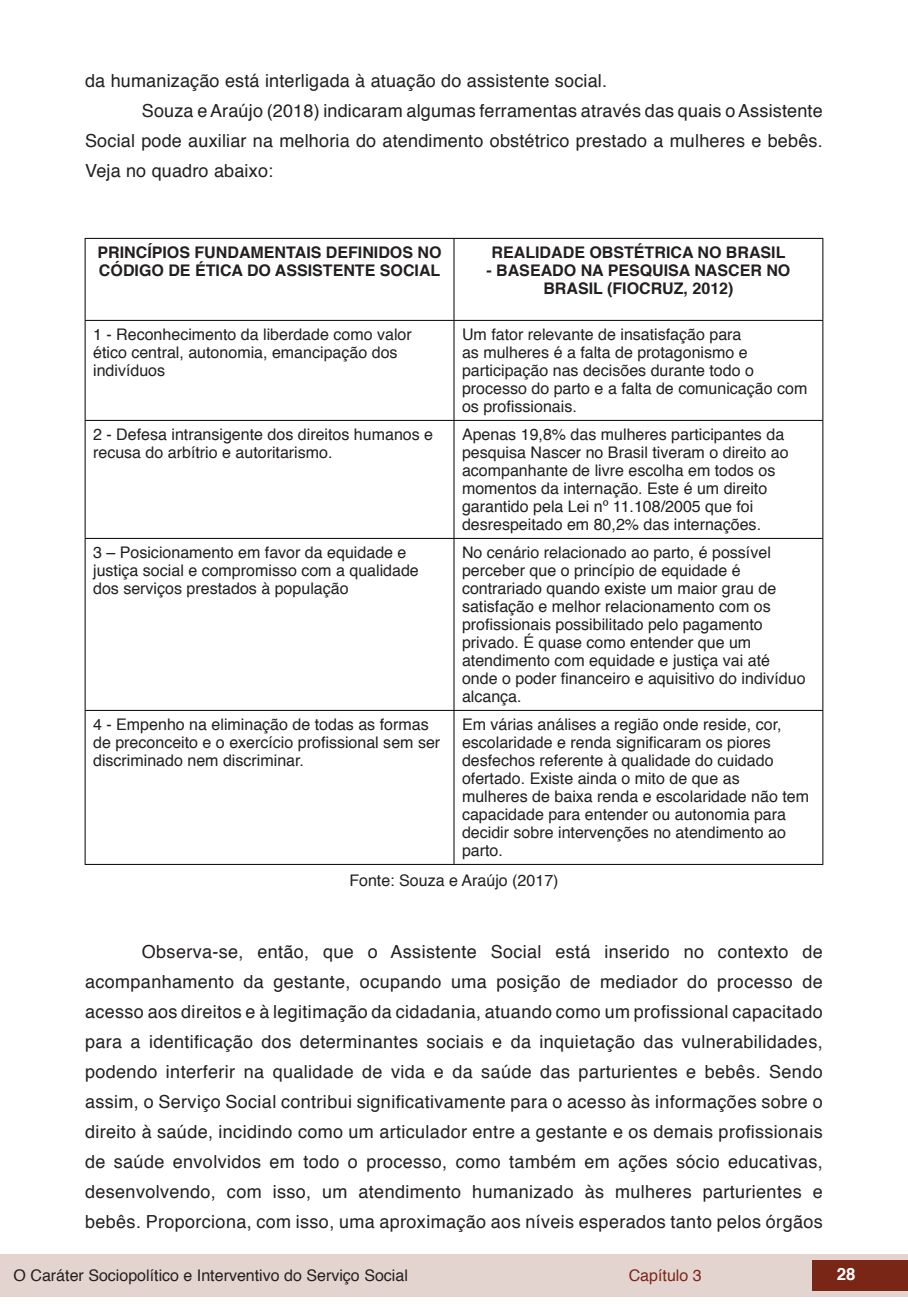
<style>
.page{position:relative;width:908px;height:1304px;background:#fff}
.page>*{position:absolute;margin:0;border:0;box-sizing:border-box;transform-origin:0 0}
.txt{font:18px/30px "Helvetica";letter-spacing:.01em;color:#231f20;text-align:justify}
.t1{font:700 16.8px "Helvetica";color:#fff}
.tab_txt{font:16px/18px "Helvetica";color:#231f20}
.tab_txt-2{font:700 16px/18px "Helvetica";color:#231f20}
.fonte_tab_gra_imag{font:16px "Helvetica";color:#231f20}
.t2{font:16px "Helvetica";color:#7a2616}
</style>
<div class="page">
<div style="left:0;top:1254px;width:906px;height:43px;background:#e4d4d0"></div>
<div style="left:812px;top:1261px;width:95px;height:30px;background:#7a2616"></div>
<hr style="left:85px;top:238px;width:369px;height:1px;background:#000">
<hr style="left:454px;top:238px;width:369px;height:1px;background:#000">
<hr style="left:85px;top:320px;width:369px;height:1px;background:#000">
<hr style="left:454px;top:320px;width:369px;height:1px;background:#000">
<hr style="left:85px;top:420px;width:369px;height:1px;background:#000">
<hr style="left:454px;top:420px;width:369px;height:1px;background:#000">
<hr style="left:85px;top:538px;width:369px;height:1px;background:#000">
<hr style="left:454px;top:538px;width:369px;height:1px;background:#000">
<hr style="left:85px;top:710px;width:369px;height:1px;background:#000">
<hr style="left:454px;top:710px;width:369px;height:1px;background:#000">
<hr style="left:85px;top:864px;width:369px;height:1px;background:#000">
<hr style="left:454px;top:864px;width:369px;height:1px;background:#000">
<hr style="left:85px;top:239px;width:1px;height:81px;background:#000">
<hr style="left:85px;top:321px;width:1px;height:99px;background:#000">
<hr style="left:85px;top:421px;width:1px;height:117px;background:#000">
<hr style="left:85px;top:539px;width:1px;height:171px;background:#000">
<hr style="left:85px;top:711px;width:1px;height:153px;background:#000">
<hr style="left:453px;top:239px;width:1px;height:81px;background:#000">
<hr style="left:822px;top:239px;width:1px;height:81px;background:#000">
<hr style="left:453px;top:321px;width:1px;height:99px;background:#000">
<hr style="left:822px;top:321px;width:1px;height:99px;background:#000">
<hr style="left:453px;top:421px;width:1px;height:117px;background:#000">
<hr style="left:822px;top:421px;width:1px;height:117px;background:#000">
<hr style="left:453px;top:539px;width:1px;height:171px;background:#000">
<hr style="left:822px;top:539px;width:1px;height:171px;background:#000">
<hr style="left:453px;top:711px;width:1px;height:153px;background:#000">
<hr style="left:822px;top:711px;width:1px;height:153px;background:#000">
<p class="txt" style="left:85px;top:66px;width:523px">da humanização está interligada à atuação do assistente social.</p>
<p class="txt" style="left:85px;top:96px;width:739px;text-indent:57px">Souza e Araújo (2018) indicaram algumas ferramentas através das quais o Assistente Social pode auxiliar na melhoria do atendimento obstétrico prestado a mulheres e bebês.<br>Veja no quadro abaixo:</p>
<p class="tab_txt-2" style="left:97px;top:244px;width:345px">PRINCÍPIOS FUNDAMENTAIS DEFINIDOS NO<br>CÓDIGO DE ÉTICA DO ASSISTENTE SOCIAL</p>
<p class="tab_txt-2" style="left:491px;top:244px;width:295px">REALIDADE OBSTÉTRICA NO BRASIL</p>
<p class="tab_txt-2" style="left:486px;top:262px;width:305px;text-align:center">- BASEADO NA PESQUISA NASCER NO<br>BRASIL (FIOCRUZ, 2012)</p>
<p class="tab_txt" style="left:93px;top:326px;width:320px">1 - Reconhecimento da liberdade como valor ético central, autonomia, emancipação dos indivíduos</p>
<p class="tab_txt" style="left:462px;top:326px;width:347px">Um fator relevante de insatisfação para<br>as mulheres é a falta de protagonismo e participação nas decisões durante todo o processo do parto e a falta de comunicação com os profissionais.</p>
<p class="tab_txt" style="left:93px;top:426px;width:341px">2 - Defesa intransigente dos direitos humanos e recusa do arbítrio e autoritarismo.</p>
<p class="tab_txt" style="left:462px;top:426px;width:328px">Apenas 19,8% das mulheres participantes da pesquisa Nascer no Brasil tiveram o direito ao acompanhante de livre escolha em todos os momentos da internação. Este é um direito garantido pela Lei nº 11.108/2005 que foi desrespeitado em 80,2% das internações.</p>
<p class="tab_txt" style="left:93px;top:544px;width:327px">3 – Posicionamento em favor da equidade e justiça social e compromisso com a qualidade dos serviços prestados à população</p>
<p class="tab_txt" style="left:462px;top:544px;width:345px">No cenário relacionado ao parto, é possível perceber que o princípio de equidade é contrariado quando existe um maior grau de satisfação e melhor relacionamento com os profissionais possibilitado pelo pagamento privado. É quase como entender que um atendimento com equidade e justiça vai até onde o poder financeiro e aquisitivo do indivíduo alcança.</p>
<p class="tab_txt" style="left:93px;top:716px;width:348px">4 - Empenho na eliminação de todas as formas de preconceito e o exercício profissional sem ser discriminado nem discriminar.</p>
<p class="tab_txt" style="left:462px;top:716px;width:348px">Em várias análises a região onde reside, cor, escolaridade e renda significaram os piores desfechos referente à qualidade do cuidado ofertado. Existe ainda o mito de que as mulheres de baixa renda e escolaridade não tem capacidade para entender ou autonomia para decidir sobre intervenções no atendimento ao parto.</p>
<p class="fonte_tab_gra_imag" style="left:349px;top:868px;width:211px">Fonte: Souza e Araújo (2017)</p>
<p class="txt" style="left:85px;top:937px;width:738px;text-indent:57px">Observa-se, então, que o Assistente Social está inserido no contexto de acompanhamento da gestante, ocupando uma posição de mediador do processo de acesso aos direitos e à legitimação da cidadania, atuando como um profissional capacitado para a identificação dos determinantes sociais e da inquietação das vulnerabilidades, podendo interferir na qualidade de vida e da saúde das parturientes e bebês. Sendo assim, o Serviço Social contribui significativamente para o acesso às informações sobre o direito à saúde, incidindo como um articulador entre a gestante e os demais profissionais de saúde envolvidos em todo o processo, como também em ações sócio educativas, desenvolvendo, com isso, um atendimento humanizado às mulheres parturientes e bebês. Proporciona, com isso, uma aproximação aos níveis esperados tanto pelos órgãos</p>
<p class="tab_txt" style="left:14px;top:1267px;width:395px">O Caráter Sociopolítico e Interventivo do Serviço Social</p>
<p class="t2" style="left:628px;top:1263px;width:74px">Capítulo 3</p>
<p class="t1" style="left:836px;top:1261px;width:20px">28</p>
</div>
